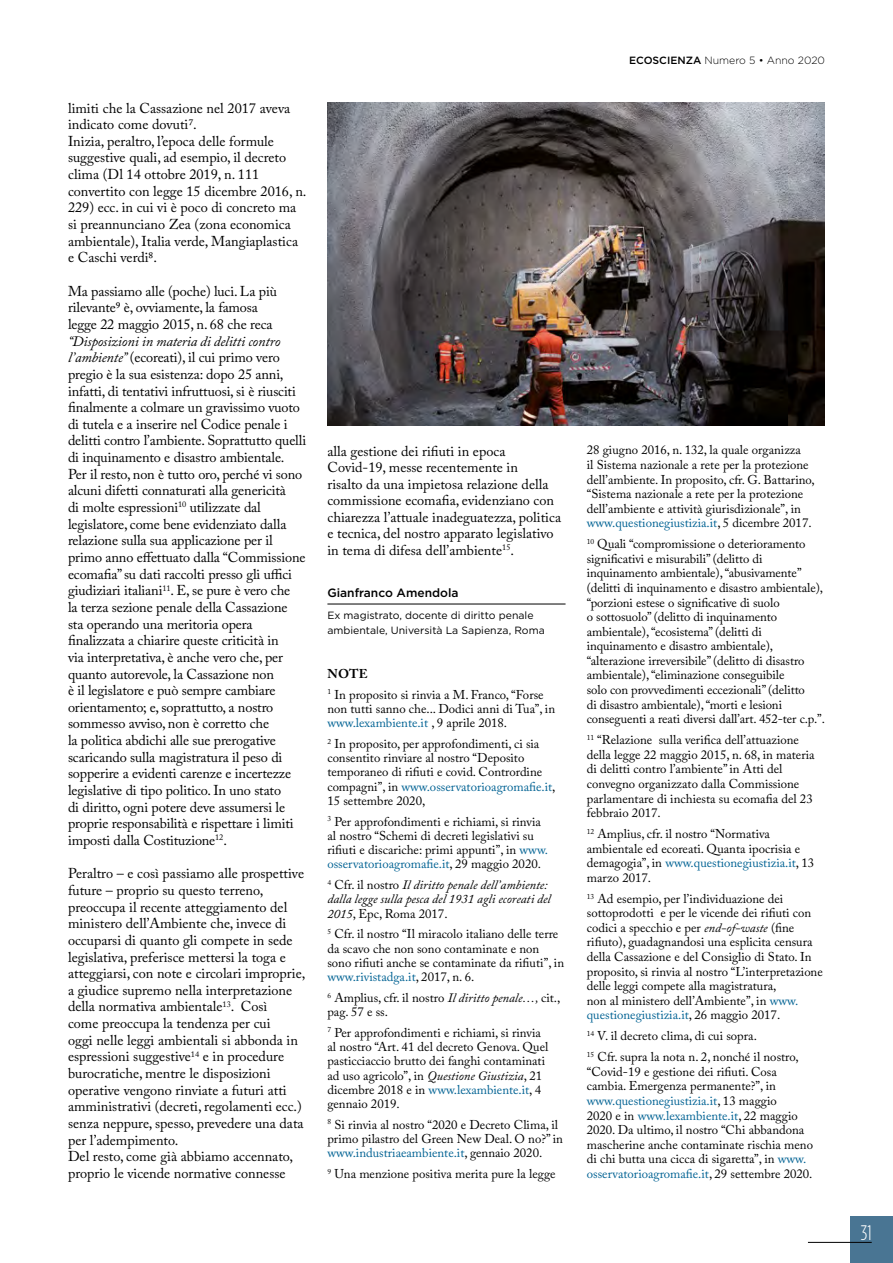
<style>
.page{position:relative;width:893px;height:1263px;background:#fff}
.page>*{position:absolute;margin:0;border:0;box-sizing:border-box;transform-origin:0 0}
.t1{font:300 condensed 21px "Gotham HTF";color:#fff}
.t2{font:14.25px/16.6px "Adobe Caslon Pro";letter-spacing:-.005em;color:#000}
.t3{font:12.75px/14.5px "Adobe Caslon Pro";color:#000}
.t4{font:italic 12.75px/14.2px "Adobe Caslon Pro";color:#000}
.t5{font:500 12px "Gotham HTF";color:#000}
.t6{font:10.5px/15px "Gotham HTF";color:#000}
.t7{font:300 10.5px "Gotham HTF";color:#000}
.s1{font-style:italic}
.s2{font-weight:700}
.s3{color:#006293}
.s4{font-style:normal}
.s5{font-weight:500}
</style>
<div class="page">
<div style="left:850px;top:1216px;width:43px;height:47px;background:#497593"></div>
<hr style="left:808px;top:1242px;width:64px;height:1px;background:#000">
<hr style="left:327px;top:604px;width:239px;height:1px;background:#000">
<img style="left:327px;top:102px;width:498px;height:324px">
<p class="t2" style="left:68px;top:99px;width:240px">limiti che la Cassazione nel 2017 aveva indicato come dovuti7.<br>Inizia, peraltro, l’epoca delle formule suggestive quali, ad esempio, il decreto clima (Dl 14 ottobre 2019, n. 111 convertito con legge 15 dicembre 2016, n.<br>22 9) ecc. in cui vi è poco di concreto ma si preannunciano Zea (zona economica ambientale), Italia verde, Mangiaplastica e Caschi verdi8.</p>
<p class="t2" style="left:68px;top:282px;width:210px">Ma passiamo alle (poche) luci. La più rilevante9 è, ovviamente, la famosa legge 22 maggio 2015, n. 68 che reca</p>
<p class="t2" style="left:68px;top:332px;width:240px"><span class="s1">“Disposizioni in materia di delitti contro l’ambiente”</span> (ecoreati), il cui primo vero pregio è la sua esistenza: dopo 25 anni, infatti, di tentativi infruttuosi, si è riusciti finalmente a colmare un gravissimo vuoto di tutela e a inserire nel Codice penale i delitti contro l’ambiente. Soprattutto quelli di inquinamento e disastro ambientale.<br>Per il resto, non è tutto oro, perché vi sono alcuni difetti connaturati alla genericità<br>di molte espressioni<sup>10</sup> utilizzate dal legislatore, come bene evidenziato dalla relazione sulla sua applicazione per il primo anno effettuato dalla “Commissione ecomafia” su dati raccolti presso gli uffici giudiziari italiani<sup>11</sup>. E, se pure è vero che<br>la terza sezione penale della Cassazione sta operando una meritoria opera finalizzata a chiarire queste criticità in<br>via interpretativa, è anche vero che, per quanto autorevole, la Cassazione non<br>è il legislatore e può sempre cambiare orientamento; e, soprattutto, a nostro sommesso avviso, non è corretto che<br>la politica abdichi alle sue prerogative scaricando sulla magistratura il peso di sopperire a evidenti carenze e incertezze legislative di tipo politico. In uno stato<br>di diritto, ogni potere deve assumersi le proprie responsabilità e rispettare i limiti imposti dalla Costituzione<sup>12</sup> .</p>
<p class="t2" style="left:68px;top:865px;width:239px">Peraltro – e così passiamo alle prospettive future – proprio su questo terreno, preoccupa il recente atteggiamento del ministero dell’Ambiente che, invece di occuparsi di quanto gli compete in sede legislativa, preferisce mettersi la toga e atteggiarsi, con note e circolari improprie, a giudice supremo nella interpretazione della normativa ambientale<sup>13</sup>. Così<br>come preoccupa la tendenza per cui<br>oggi nelle leggi ambientali si abbonda in espressioni suggestive<sup>14</sup> e in procedure burocratiche, mentre le disposizioni operative vengono rinviate a futuri atti amministrativi (decreti, regolamenti ecc.) senza neppure, spesso, prevedere una data per l’adempimento.<br>Del resto, come già abbiamo accennato, proprio le vicende normative connesse</p>
<p class="t2" style="left:327px;top:442px;width:235px">alla gestione dei rifiuti in epoca Covid-19, messe recentemente in<br>risalto da una impietosa relazione della commissione ecomafia, evidenziano con chiarezza l’attuale inadeguatezza, politica e tecnica, del nostro apparato legislativo in tema di difesa dell’ambiente<sup>15</sup>.</p>
<p class="t5" style="left:327px;top:586px;width:133px">Gianfranco Amendola</p>
<p class="t6" style="left:327px;top:607px;width:219px">Ex magistrato, docente di diritto penale ambientale, Università La Sapienza, Roma</p>
<p class="t3" style="left:327px;top:663px;width:218px;line-height:20.7px"><span class="s2">NOTE<br></span><sup>1</sup> In proposito si rinvia a M. Franco, “Forse</p>
<p class="t3" style="left:327px;top:701px;width:229px">non tutti sanno che... Dodici anni di Tua”, in <span class="s3">www.lexambiente.it</span> , 9 aprile 2018.</p>
<p class="t3" style="left:327px;top:736px;width:229px"><sup>2</sup> In proposito, per approfondimenti, ci sia consentito rinviare al nostro “Deposito temporaneo di rifiuti e covid. Contrordine compagni”, in <span class="s3">www.osservatorioagromafie.it</span>, 15 settembre 2020,</p>
<p class="t3" style="left:327px;top:814px;width:222px"><sup>3</sup> Per approfondimenti e richiami, si rinvia al nostro “Schemi di decreti legislativi su rifiuti e discariche: primi appunti”, in <span class="s3">www. osservatorioagromafie.it</span>, 29 maggio 2020.</p>
<p class="t4" style="left:327px;top:877px;width:225px"><sup>4</sup> <span class="s4">Cfr. il nostro</span> Il diritto penale dell’ambiente: dalla legge sulla pesca del 1931 agli ecoreati del<br>2015<span class="s4">, Epc, Roma 2017.</span></p>
<p class="t3" style="left:327px;top:927px;width:238px"><sup>5</sup> Cfr. il nostro “Il miracolo italiano delle terre da scavo che non sono contaminate e non sono rifiuti anche se contaminate da rifiuti”, in <span class="s3">www.rivistadga.it</span>, 2017, n. 6.</p>
<p class="t3" style="left:327px;top:990px;width:234px"><sup>6</sup> Amplius, cfr. il nostro <span class="s1">Il diritto penale…,</span> cit., pag. 57 e ss.</p>
<p class="t3" style="left:327px;top:1025px;width:222px"><sup>7</sup> Per approfondimenti e richiami, si rinvia al nostro “Art. 41 del decreto Genova. Quel pasticciaccio brutto dei fanghi contaminati ad uso agricolo”, in <span class="s1">Questione Giustizia</span>, 2 1 dicembre 2018 e in <span class="s3">www.lexambiente.it</span>, 4 gennaio 2019.</p>
<p class="t3" style="left:327px;top:1117px;width:237px"><sup>8</sup> Si rinvia al nostro “2020 e Decreto Clima, il primo pilastro del Green New Deal. O no?” in <span class="s3">www.industriaeambiente.it</span>, gennaio 2020.</p>
<p class="t3" style="left:327px;top:1166px;width:230px"><sup>9</sup> Una menzione positiva merita pure la legge</p>
<p class="t7" style="left:629px;top:55px;width:197px"><span class="s5">ECOSCIENZA</span> Numero 5 • Anno 2020</p>
<p class="t3" style="left:587px;top:443px;width:229px">2 8 giugno 2016, n. 132 , la quale organizza<br>il Sistema nazionale a rete per la protezione dell’ambiente. In proposito, cfr. G. Battarino, “Sistema nazionale a rete per la protezione dell’ambiente e attività giurisdizionale”, in <span class="s3">www.questionegiustizia.it</span>, 5 dicembre 2017.</p>
<p class="t3" style="left:587px;top:537px;width:240px"><sup>10</sup> Quali “compromissione o deterioramento significativi e misurabili” (delitto di inquinamento ambientale), “abusivamente” (delitti di inquinamento e disastro ambientale), “porzioni estese o significative di suolo<br>o sottosuolo” (delitto di inquinamento ambientale), “ecosistema” (delitti di inquinamento e disastro ambientale), “alterazione irreversibile” (delitto di disastro ambientale), “eliminazione conseguibile<br>solo con provvedimenti eccezionali” (delitto<br>di disastro ambientale), “morti e lesioni conseguenti a reati diversi dall’art. 452 -ter c.p.”.</p>
<p class="t3" style="left:587px;top:732px;width:229px"><sup>11</sup> “Relazione sulla verifica dell’attuazione della legge 22 maggio 2015, n. 68, in materia di delitti contro l’ambiente” in Atti del convegno organizzato dalla Commissione parlamentare di inchiesta su ecomafia del 23 febbraio 2017.</p>
<p class="t3" style="left:587px;top:826px;width:229px"><sup>12</sup> Amplius, cfr. il nostro “Normativa ambientale ed ecoreati. Quanta ipocrisia e demagogia”, in <span class="s3">www.questionegiustizia.it</span>, 13 marzo 2017.</p>
<p class="t3" style="left:587px;top:891px;width:238px"><sup>13</sup> Ad esempio, per l’individuazione dei sottoprodotti e per le vicende dei rifiuti con codici a specchio e per <span class="s1">end-of-waste</span> (fine rifiuto), guadagnandosi una esplicita censura della Cassazione e del Consiglio di Stato. In proposito, si rinvia al nostro “L’interpretazione delle leggi compete alla magistratura,<br>non al ministero dell’Ambiente”, in <span class="s3">www. questionegiustizia.it</span>, 26 maggio 2017.</p>
<p class="t3" style="left:587px;top:1025px;width:213px;line-height:21px"><sup>14</sup> V. il decreto clima, di cui sopra.<br><sup>15</sup> Cfr. supra la nota n. 2 , nonché il nostro,</p>
<p class="t3" style="left:587px;top:1064px;width:228px">“Covid-19 e gestione dei rifiuti. Cosa cambia. Emergenza permanente?”, in <span class="s3">www.questionegiustizia.it</span>, 13 maggio<br>2020 e in <span class="s3">www.lexambiente.it</span>, 22 maggio 2020. Da ultimo, il nostro “Chi abbandona mascherine anche contaminate rischia meno di chi butta una cicca di sigaretta”, in <span class="s3">www. osservatorioagromafie.it</span>, 29 settembre 2020.</p>
<h1 class="t1" style="left:861px;top:1221px;width:12px">31</h1>
</div>
